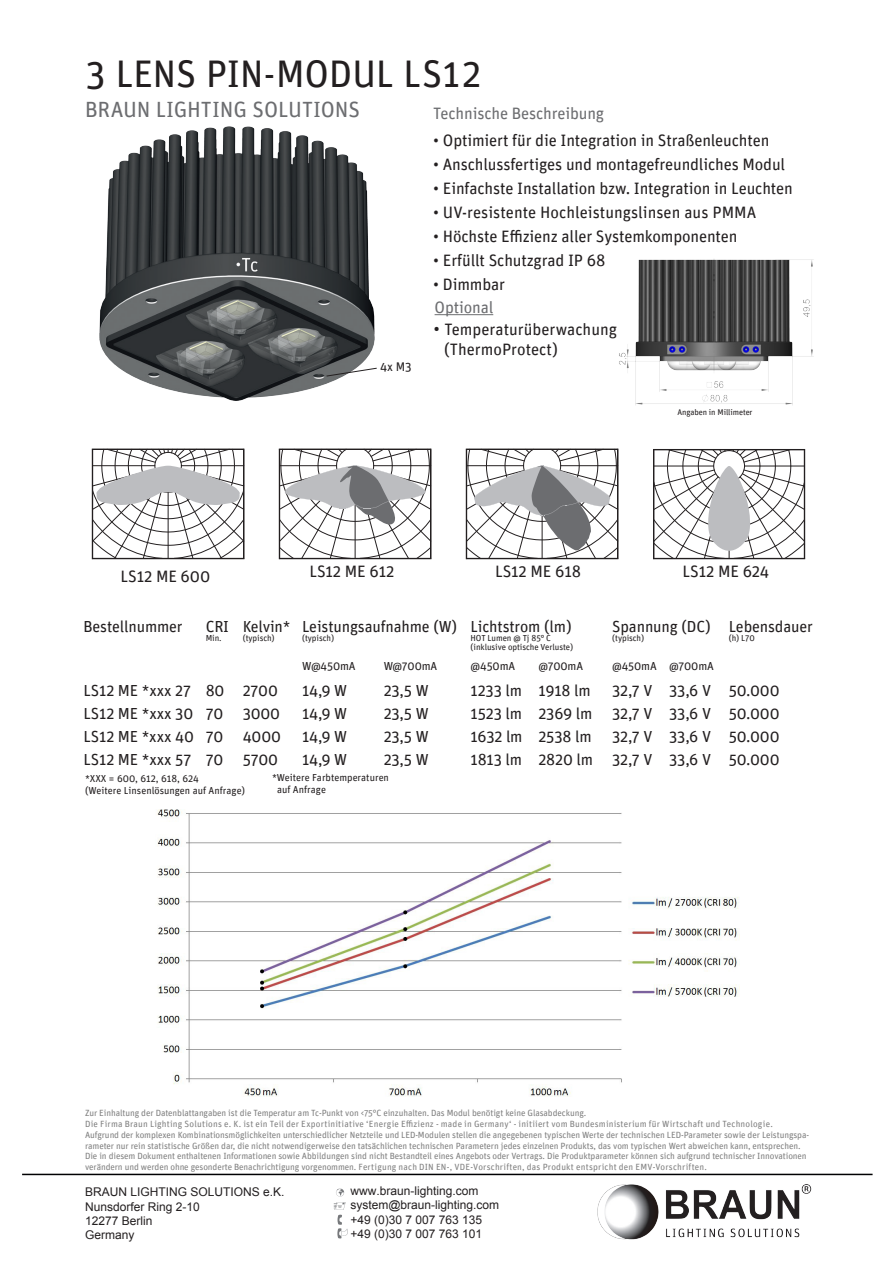
<style>
.page{position:relative;width:893px;height:1263px;background:#fff}
.page>*{position:absolute;margin:0;border:0;box-sizing:border-box;transform-origin:0 0}
.HL_24pt_schwarz{font:38.4px "Unit Regular TF";letter-spacing:-.015em;color:#231f20}
.SL_16pt_GRAU_UnitBol{font:22.05px "Unit Regular TF";letter-spacing:-.005em;color:#6c6d70}
.Unit_Reg_Fließtext_1{font:16.5px "Unit";letter-spacing:-.01em;color:#231f20}
.Unit_Reg_Fließtext_1-2{font:16.5px "Unit";letter-spacing:-.01em;color:#6c6d70}
.Unit_Reg_Fließtext_1-3{font:16.05px "Unit";letter-spacing:-.01em;color:#231f20}
.Unit_Reg_Fließtext_1-4{font:12.6px "Unit";color:#231f20}
.t1{font:12px/14.4px "Arial";color:#231f20}
.Unit_Reg_Fließtext_1-5{font:11.7px "Unit";letter-spacing:-.01em;color:#231f20}
.t2{font:10.2px/12.1px "Unit";color:#231f20}
.Unit_Reg_Fließtext_1-6{font:9px/10.8px "Unit";letter-spacing:-.01em;color:#808080}
.Unit_Reg_Fließtext_1-7{font:8.7px/8.7px "Unit";letter-spacing:-.01em;color:#231f20}
.Unit_Reg_Fließtext_1-8{font:8.25px "Unit";letter-spacing:-.01em;color:#231f20}
.s1{font-size:18px}
</style>
<div class="page">
<hr style="left:22px;top:1174px;width:851px;height:1px;background:#000002">
<img style="left:597px;top:1184px;width:214px;height:56px">
<svg style="left:336px;top:1188px;width:8px;height:8px"></svg>
<svg style="left:334px;top:1202px;width:13px;height:36px"></svg>
<img style="left:157px;top:809px;width:582px;height:288px">
<img style="left:619px;top:259px;width:195px;height:146px">
<img style="left:99px;top:126px;width:276px;height:275px">
<svg style="left:326px;top:367px;width:51px;height:10px"></svg>
<svg style="left:91px;top:448px;width:154px;height:112px"></svg>
<svg style="left:278px;top:448px;width:154px;height:112px"></svg>
<svg style="left:465px;top:448px;width:154px;height:112px"></svg>
<svg style="left:653px;top:449px;width:153px;height:111px"></svg>
<hr style="left:435px;top:314px;width:58px;height:1px;background:#6c6d70">
<p class="HL_24pt_schwarz" style="left:85px;top:51px;width:398px">3 LENS PIN-MODUL LS12</p>
<p class="SL_16pt_GRAU_UnitBol" style="left:85px;top:97px;width:276px">BRAUN LIGHTING SOLUTIONS</p>
<p class="Unit_Reg_Fließtext_1-2" style="left:433px;top:104px;width:172px">Technische Beschreibung</p>
<p class="Unit_Reg_Fließtext_1" style="left:433px;top:130px;width:338px">• Optimiert für die Integration in Straßenleuchten</p>
<p class="Unit_Reg_Fließtext_1" style="left:433px;top:154px;width:353px">• Anschlussfertiges und montagefreundliches Modul</p>
<p class="Unit_Reg_Fließtext_1" style="left:433px;top:178px;width:361px">• Einfachste Installation bzw. Integration in Leuchten</p>
<p class="Unit_Reg_Fließtext_1" style="left:433px;top:203px;width:324px">• UV-resistente Hochleistungslinsen aus PMMA</p>
<p class="Unit_Reg_Fließtext_1" style="left:433px;top:227px;width:306px">• Höchste Effizienz aller Systemkomponenten</p>
<p class="Unit_Reg_Fließtext_1" style="left:433px;top:251px;width:174px">• Erfüllt Schutzgrad IP 68</p>
<p class="Unit_Reg_Fließtext_1" style="left:433px;top:275px;width:73px">• Dimmbar</p>
<p class="Unit_Reg_Fließtext_1-4" style="left:380px;top:359px;width:33px">4x M3</p>
<p class="Unit_Reg_Fließtext_1-2" style="left:435px;top:297px;width:60px">Optional</p>
<p class="Unit_Reg_Fließtext_1" style="left:433px;top:320px;width:185px"><span class="s1">•</span> Temperaturüberwachung</p>
<p class="Unit_Reg_Fließtext_1" style="left:444px;top:339px;width:115px">(ThermoProtect)</p>
<p class="Unit_Reg_Fließtext_1-8" style="left:677px;top:408px;width:77px">Angaben in Millimeter</p>
<p class="Unit_Reg_Fließtext_1" style="left:120px;top:567px;width:91px">LS12 ME 600</p>
<p class="Unit_Reg_Fließtext_1" style="left:309px;top:562px;width:86px">LS12 ME 612</p>
<p class="Unit_Reg_Fließtext_1" style="left:495px;top:562px;width:88px">LS12 ME 618</p>
<p class="Unit_Reg_Fließtext_1" style="left:682px;top:562px;width:88px">LS12 ME 624</p>
<p class="Unit_Reg_Fließtext_1-3" style="left:84px;top:617px;width:101px">Bestellnummer</p>
<p class="Unit_Reg_Fließtext_1-3" style="left:206px;top:617px;width:25px">CRI</p>
<p class="Unit_Reg_Fließtext_1-7" style="left:206px;top:633px;width:17px">Min.</p>
<p class="Unit_Reg_Fließtext_1-3" style="left:243px;top:617px;width:49px">Kelvin*</p>
<p class="Unit_Reg_Fließtext_1-7" style="left:243px;top:633px;width:34px">(typisch)</p>
<p class="Unit_Reg_Fließtext_1-3" style="left:302px;top:617px;width:157px">Leistungsaufnahme (W)</p>
<p class="Unit_Reg_Fließtext_1-7" style="left:302px;top:633px;width:34px">(typisch)</p>
<p class="Unit_Reg_Fließtext_1-3" style="left:471px;top:617px;width:103px">Lichtstrom (lm)</p>
<p class="Unit_Reg_Fließtext_1-7" style="left:471px;top:633px;width:104px">HOT Lumen @ Tj 85° C (inklusive optische Verluste)</p>
<p class="Unit_Reg_Fließtext_1-3" style="left:612px;top:617px;width:100px">Spannung (DC)</p>
<p class="Unit_Reg_Fließtext_1-7" style="left:612px;top:633px;width:34px">(typisch)</p>
<p class="Unit_Reg_Fließtext_1-5" style="left:302px;top:659px;width:55px">W@450mA</p>
<p class="Unit_Reg_Fließtext_1-5" style="left:384px;top:659px;width:55px">W@700mA</p>
<p class="Unit_Reg_Fließtext_1-5" style="left:471px;top:659px;width:46px">@450mA</p>
<p class="Unit_Reg_Fließtext_1-5" style="left:538px;top:659px;width:46px">@700mA</p>
<p class="Unit_Reg_Fließtext_1-5" style="left:612px;top:659px;width:46px">@450mA</p>
<p class="Unit_Reg_Fließtext_1-5" style="left:669px;top:659px;width:46px">@700mA</p>
<p class="Unit_Reg_Fließtext_1-3" style="left:729px;top:617px;width:86px">Lebensdauer</p>
<p class="Unit_Reg_Fließtext_1-7" style="left:729px;top:633px;width:28px">(h) L70</p>
<p class="Unit_Reg_Fließtext_1-3" style="left:84px;top:681px;width:109px">LS12 ME *xxx 27</p>
<p class="Unit_Reg_Fließtext_1-3" style="left:206px;top:681px;width:20px">80</p>
<p class="Unit_Reg_Fließtext_1-3" style="left:243px;top:681px;width:37px">2700</p>
<p class="Unit_Reg_Fließtext_1-3" style="left:302px;top:681px;width:47px">14,9 W</p>
<p class="Unit_Reg_Fließtext_1-3" style="left:384px;top:681px;width:46px">23,5 W</p>
<p class="Unit_Reg_Fließtext_1-3" style="left:471px;top:681px;width:53px">1233 lm</p>
<p class="Unit_Reg_Fließtext_1-3" style="left:538px;top:681px;width:54px">1918 lm</p>
<p class="Unit_Reg_Fließtext_1-3" style="left:612px;top:681px;width:42px">32,7 V</p>
<p class="Unit_Reg_Fließtext_1-3" style="left:669px;top:681px;width:43px">33,6 V</p>
<p class="Unit_Reg_Fließtext_1-3" style="left:729px;top:681px;width:52px">50.000</p>
<p class="Unit_Reg_Fließtext_1-3" style="left:84px;top:704px;width:111px">LS12 ME *xxx 30</p>
<p class="Unit_Reg_Fließtext_1-3" style="left:206px;top:704px;width:19px">70</p>
<p class="Unit_Reg_Fließtext_1-3" style="left:243px;top:704px;width:39px">3000</p>
<p class="Unit_Reg_Fließtext_1-3" style="left:302px;top:704px;width:47px">14,9 W</p>
<p class="Unit_Reg_Fließtext_1-3" style="left:384px;top:704px;width:46px">23,5 W</p>
<p class="Unit_Reg_Fließtext_1-3" style="left:471px;top:704px;width:53px">1523 lm</p>
<p class="Unit_Reg_Fließtext_1-3" style="left:538px;top:704px;width:55px">2369 lm</p>
<p class="Unit_Reg_Fließtext_1-3" style="left:612px;top:704px;width:42px">32,7 V</p>
<p class="Unit_Reg_Fließtext_1-3" style="left:669px;top:704px;width:43px">33,6 V</p>
<p class="Unit_Reg_Fließtext_1-3" style="left:729px;top:704px;width:52px">50.000</p>
<p class="Unit_Reg_Fließtext_1-3" style="left:84px;top:727px;width:112px">LS12 ME *xxx 40</p>
<p class="Unit_Reg_Fließtext_1-3" style="left:206px;top:727px;width:19px">70</p>
<p class="Unit_Reg_Fließtext_1-3" style="left:243px;top:727px;width:40px">4000</p>
<p class="Unit_Reg_Fließtext_1-3" style="left:302px;top:727px;width:47px">14,9 W</p>
<p class="Unit_Reg_Fließtext_1-3" style="left:384px;top:727px;width:46px">23,5 W</p>
<p class="Unit_Reg_Fließtext_1-3" style="left:471px;top:727px;width:53px">1632 lm</p>
<p class="Unit_Reg_Fließtext_1-3" style="left:538px;top:727px;width:55px">2538 lm</p>
<p class="Unit_Reg_Fließtext_1-3" style="left:612px;top:727px;width:42px">32,7 V</p>
<p class="Unit_Reg_Fließtext_1-3" style="left:669px;top:727px;width:43px">33,6 V</p>
<p class="Unit_Reg_Fließtext_1-3" style="left:729px;top:727px;width:52px">50.000</p>
<p class="Unit_Reg_Fließtext_1-3" style="left:84px;top:750px;width:109px">LS12 ME *xxx 57</p>
<p class="Unit_Reg_Fließtext_1-3" style="left:206px;top:750px;width:19px">70</p>
<p class="Unit_Reg_Fließtext_1-3" style="left:243px;top:750px;width:37px">5700</p>
<p class="Unit_Reg_Fließtext_1-3" style="left:302px;top:750px;width:47px">14,9 W</p>
<p class="Unit_Reg_Fließtext_1-3" style="left:384px;top:750px;width:46px">23,5 W</p>
<p class="Unit_Reg_Fließtext_1-3" style="left:471px;top:750px;width:53px">1813 lm</p>
<p class="Unit_Reg_Fließtext_1-3" style="left:538px;top:750px;width:56px">2820 lm</p>
<p class="Unit_Reg_Fließtext_1-3" style="left:612px;top:750px;width:42px">32,7 V</p>
<p class="Unit_Reg_Fließtext_1-3" style="left:669px;top:750px;width:43px">33,6 V</p>
<p class="Unit_Reg_Fließtext_1-3" style="left:729px;top:750px;width:52px">50.000</p>
<p class="t2" style="left:277px;top:771px;width:113px;text-indent:-5px">*Weitere Farbtemperaturen auf Anfrage</p>
<p class="t2" style="left:85px;top:772px;width:162px">*XXX = 600, 612, 618, 624<br>(Weitere Linsenlösungen auf Anfrage)</p>
<p class="Unit_Reg_Fließtext_1-6" style="left:85px;top:1108px;width:503px">Zur Einhaltung der Datenblattangaben ist die Temperatur am Tc-Punkt von &lt;75°C einzuhalten. Das Modul benötigt keine Glasabdeckung.</p>
<p class="Unit_Reg_Fließtext_1-6" style="left:85px;top:1118px;width:726px">Die Firma Braun Lighting Solutions e. K. ist ein Teil der Exportinitiative ‘Energie Effizienz - made in Germany‘ - initiiert vom Bundesministerium für Wirtschaft und Technologie.<br>Aufgrund der komplexen Kombinationsmöglichkeiten unterschiedlicher Netzteile und LED-Modulen stellen die angegebenen typischen Werte der technischen LED-Parameter sowie der Leistungspa&shy;rameter nur rein statistische Größen dar, die nicht notwendigerweise den tatsächlichen technischen Parametern jedes einzelnen Produkts, das vom typischen Wert abweichen kann, entsprechen.<br>Die in diesem Dokument enthaltenen Informationen sowie Abbildungen sind nicht Bestandteil eines Angebots oder Vertrags. Die Produktparameter können sich aufgrund technischer Innovationen verändern und werden ohne gesonderte Benachrichtigung vorgenommen. Fertigung nach DIN EN-, VDE-Vorschriften, das Produkt entspricht den EMV-Vorschriften.</p>
<h3 class="t1" style="left:85px;top:1185px;width:201px">BRAUN LIGHTING SOLUTIONS e.K.<br>Nunsdorfer Ring 2-10<br>12277 Berlin<br>Germany</h3>
<h3 class="t1" style="left:350px;top:1184px;width:150px">www.braun-lighting.com system@braun-lighting.com +49 (0)30 7 007 763 135 +49 (0)30 7 007 763 101</h3>
</div>
